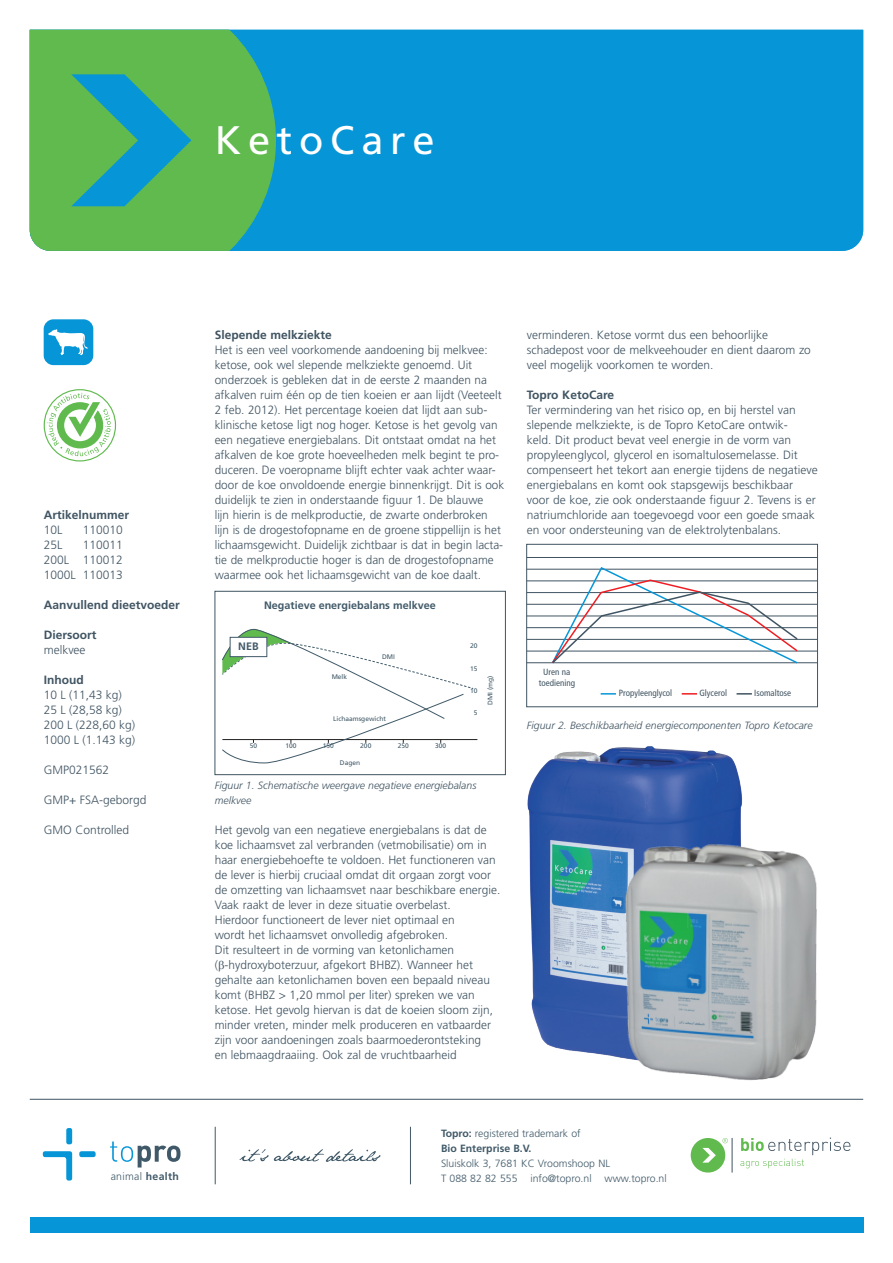
<style>
.page{position:relative;width:893px;height:1263px;background:#fff}
.page>*{position:absolute;margin:0;border:0;box-sizing:border-box;transform-origin:0 0}
.t1{font:39.75px "Frutiger LT Std";letter-spacing:.17em;color:#fff}
.t2{font:300 12px/15px "Frutiger LT Std";color:#405462}
.t3{font:700 12px "Frutiger LT Std";color:#405462}
.t4{font:700 10.8px "Frutiger LT Std";color:#405968}
.t5{font:300 10.65px "Frutiger LT Std";letter-spacing:.03em;color:#405968}
.t6{font:italic 300 10.5px/15px "Frutiger LT Std";color:#405462}
.t7{font:300 10.5px "Frutiger LT Std";color:#405968}
.t8{font:700 10.5px "Frutiger LT Std";color:#405968}
.t9{font:condensed 9px "Frutiger LT Std";color:#405462}
.t10{font:6.6px "Frutiger LT Std";color:#405968}
.s1{font-weight:700}
</style>
<div class="page">
<hr style="left:30px;top:1099px;width:833px;height:1px;background:#405462">
<div style="left:30px;top:1217px;width:833px;height:16px;background:#0696d7"></div>
<hr style="left:215px;top:1127px;width:1px;height:57px;background:#405968">
<svg style="left:240px;top:1149px;width:140px;height:13px"></svg>
<svg style="left:110px;top:1141px;width:70px;height:26px"></svg>
<div style="left:66px;top:1128px;width:6px;height:16px;background:#0696d7;border-radius:2px"></div>
<div style="left:79px;top:1151px;width:17px;height:6px;background:#0696d7;border-radius:2px"></div>
<svg style="left:43px;top:1151px;width:29px;height:29px"></svg>
<div style="left:691px;top:1138px;width:34px;height:34px;background:#60ba4e;border-radius:50%"></div>
<svg style="left:702px;top:1148px;width:14px;height:14px"></svg>
<svg style="left:722px;top:1138px;width:6px;height:5px"></svg>
<hr style="left:732px;top:1138px;width:1px;height:34px;background:#405462">
<svg style="left:740px;top:1137px;width:110px;height:31px"></svg>
<hr style="left:410px;top:1127px;width:1px;height:57px;background:#405968">
<div style="left:44px;top:389px;width:72px;height:72px;border:1px solid #60ba4e;border-radius:50%"></div>
<svg style="left:47px;top:393px;width:64px;height:63px"></svg>
<div style="left:276px;top:30px;width:587px;height:221px;background:#0696d7"></div>
<svg style="left:30px;top:30px;width:246px;height:221px;background:#4fb366"></svg>
<div style="left:44px;top:319px;width:49px;height:46px;background:#0696d7;border-radius:10px"></div>
<svg style="left:48px;top:329px;width:40px;height:26px"></svg>
<div style="left:526px;top:544px;width:292px;height:163px;border:1px solid #405462"></div>
<hr style="left:527px;top:662px;width:290px;height:1px;background:#405462">
<hr style="left:527px;top:651px;width:290px;height:1px;background:#405462">
<hr style="left:527px;top:639px;width:290px;height:1px;background:#405462">
<hr style="left:527px;top:627px;width:290px;height:1px;background:#405462">
<hr style="left:527px;top:616px;width:290px;height:1px;background:#405462">
<hr style="left:527px;top:604px;width:290px;height:1px;background:#405462">
<hr style="left:527px;top:592px;width:290px;height:1px;background:#405462">
<hr style="left:527px;top:581px;width:290px;height:1px;background:#405462">
<hr style="left:527px;top:569px;width:290px;height:1px;background:#405462">
<hr style="left:527px;top:557px;width:290px;height:1px;background:#405462">
<svg style="left:550px;top:567px;width:249px;height:97px"></svg>
<svg style="left:601px;top:693px;width:15px;height:2px"></svg>
<svg style="left:682px;top:693px;width:15px;height:2px"></svg>
<svg style="left:737px;top:693px;width:15px;height:2px"></svg>
<img style="left:527px;top:746px;width:215px;height:310px">
<img style="left:611px;top:828px;width:206px;height:253px">
<hr style="left:222px;top:739px;width:255px;height:1px;background:#231f20">
<svg style="left:222px;top:628px;width:252px;height:136px"></svg>
<div style="left:230px;top:637px;width:37px;height:20px;background:#fff"></div>
<div style="left:230px;top:637px;width:37px;height:20px;border:1px solid #405968"></div>
<div style="left:215px;top:591px;width:291px;height:184px;border:1px solid #405462"></div>
<p class="t1" style="left:215px;top:117px;width:203px">HoofTop</p>
<p class="t1" style="left:215px;top:117px;width:221px">KetoCare</p>
<p class="t3" style="left:44px;top:508px;width:87px">Artikelnummer</p>
<p class="t2" style="left:44px;top:523px;width:20px">10L</p>
<p class="t2" style="left:83px;top:523px;width:42px">110010</p>
<p class="t2" style="left:44px;top:538px;width:20px">25L</p>
<p class="t2" style="left:83px;top:538px;width:42px">110011</p>
<p class="t2" style="left:44px;top:553px;width:81px">200L 110012</p>
<p class="t2" style="left:44px;top:568px;width:81px">1000L 110013</p>
<p class="t3" style="left:44px;top:598px;width:138px">Aanvullend dieetvoeder</p>
<p class="t3" style="left:44px;top:628px;width:54px">Diersoort</p>
<p class="t2" style="left:44px;top:643px;width:43px">melkvee</p>
<p class="t3" style="left:44px;top:673px;width:41px">Inhoud</p>
<p class="t2" style="left:44px;top:688px;width:80px">10 L (11,43 kg)</p>
<p class="t2" style="left:44px;top:703px;width:80px">25 L (28,58 kg)</p>
<p class="t2" style="left:44px;top:718px;width:93px">200 L (228,60 kg)</p>
<p class="t2" style="left:44px;top:733px;width:93px">1000 L (1.143 kg)</p>
<p class="t2" style="left:44px;top:763px;width:67px">GMP021562</p>
<p class="t2" style="left:44px;top:793px;width:104px">GMP+ FSA-geborgd</p>
<p class="t2" style="left:44px;top:823px;width:87px">GMO Controlled</p>
<p class="t5" style="left:111px;top:1170px;width:70px">animal <span class="s1">health</span></p>
<p class="t3" style="left:215px;top:328px;width:119px">Slepende melkziekte</p>
<p class="t2" style="left:215px;top:343px;width:291px">Het is een veel voorkomende aandoening bij melkvee: ketose, ook wel slepende melkziekte genoemd. Uit onderzoek is gebleken dat in de eerste 2 maanden na afkalven ruim één op de tien koeien er aan lijdt (Veeteelt 2 feb. 2012). Het percentage koeien dat lijdt aan sub&shy;klinische ketose ligt nog hoger. Ketose is het gevolg van een negatieve energiebalans. Dit ontstaat omdat na het afkalven de koe grote hoeveelheden melk begint te pro&shy;duceren. De voeropname blijft echter vaak achter waar&shy;door de koe onvoldoende energie binnenkrijgt. Dit is ook duidelijk te zien in onderstaande figuur 1. De blauwe<br>lijn hierin is de melkproductie, de zwarte onderbroken lijn is de drogestofopname en de groene stippellijn is het lichaamsgewicht. Duidelijk zichtbaar is dat in begin lacta&shy;tie de melkproductie hoger is dan de drogestofopname waarmee ook het lichaamsgewicht van de koe daalt.</p>
<p class="t4" style="left:264px;top:599px;width:173px">Negatieve energiebalans melkvee</p>
<p class="t4" style="left:238px;top:639px;width:22px">NEB</p>
<p class="t10" style="left:382px;top:653px;width:14px">DMI</p>
<p class="t10" style="left:332px;top:672px;width:17px">Melk</p>
<p class="t10" style="left:333px;top:715px;width:54px">Lichaamsgewicht</p>
<p class="t10" style="left:250px;top:742px;width:9px">50</p>
<p class="t10" style="left:285px;top:742px;width:13px">100</p>
<p class="t10" style="left:323px;top:742px;width:13px">150</p>
<p class="t10" style="left:360px;top:742px;width:13px">200</p>
<p class="t10" style="left:398px;top:742px;width:13px">250</p>
<p class="t10" style="left:435px;top:742px;width:13px">300</p>
<p class="t10" style="left:340px;top:759px;width:22px">Dagen</p>
<p class="t10" style="left:470px;top:642px;width:9px">20</p>
<p class="t10" style="left:470px;top:664px;width:9px">15</p>
<p class="t10" style="left:470px;top:687px;width:9px">10</p>
<p class="t10" style="left:474px;top:709px;width:5px">5</p>
<p class="t10" style="left:486px;top:705px;width:31px;rotate:-90deg">DMI (mg)</p>
<p class="t6" style="left:215px;top:778px;width:263px">Figuur 1. Schematische weergave negatieve energiebalans melkvee</p>
<p class="t2" style="left:215px;top:823px;width:287px">Het gevolg van een negatieve energiebalans is dat de koe lichaamsvet zal verbranden (vetmobilisatie) om in haar energiebehoefte te voldoen. Het functioneren van de lever is hierbij cruciaal omdat dit orgaan zorgt voor de omzetting van lichaamsvet naar beschikbare energie.</p>
<p class="t2" style="left:215px;top:898px;width:280px">Vaak raakt de lever in deze situatie overbelast.<br>Hierdoor functioneert de lever niet optimaal en<br>wordt het lichaamsvet onvolledig afgebroken.<br>Dit resulteert in de vorming van ketonlichamen<br>( -hydroxyboterzuur, afgekort BHBZ). Wanneer het gehalte aan ketonlichamen boven een bepaald niveau komt (BHBZ &gt; 1,20 mmol per liter) spreken we van ketose. Het gevolg hiervan is dat de koeien sloom zijn, minder vreten, minder melk produceren en vatbaarder zijn voor aandoeningen zoals baarmoederontsteking en lebmaagdraaiing. Ook zal de vruchtbaarheid</p>
<p class="t2" style="left:527px;top:328px;width:285px">verminderen. Ketose vormt dus een behoorlijke schadepost voor de melkveehouder en dient daarom zo veel mogelijk voorkomen te worden.</p>
<p class="t3" style="left:527px;top:388px;width:89px">Topro KetoCare</p>
<p class="t2" style="left:527px;top:403px;width:292px">Ter vermindering van het risico op, en bij herstel van slepende melkziekte, is de Topro KetoCare ontwik-<br>keld. Dit product bevat veel energie in de vorm van propyleenglycol, glycerol en isomaltulosemelasse. Dit compenseert het tekort aan energie tijdens de negatieve energiebalans en komt ook stapsgewijs beschikbaar voor de koe, zie ook onderstaande figuur 2. Tevens is er natriumchloride aan toegevoegd voor een goede smaak en voor ondersteuning van de elektrolytenbalans.</p>
<p class="t9" style="left:543px;top:667px;width:29px">Uren na</p>
<p class="t9" style="left:539px;top:678px;width:38px">toediening</p>
<p class="t9" style="left:619px;top:688px;width:55px">Propyleenglycol</p>
<p class="t9" style="left:699px;top:688px;width:29px">Glycerol</p>
<p class="t9" style="left:754px;top:688px;width:38px">Isomaltose</p>
<p class="t6" style="left:527px;top:718px;width:287px">Figuur 2. Beschikbaarheid energiecomponenten Topro Ketocare</p>
<p class="t7" style="left:441px;top:1127px;width:141px"><span class="s1">Topro:</span> registered trademark of</p>
<p class="t8" style="left:441px;top:1142px;width:92px">Bio Enterprise B.V.</p>
<p class="t7" style="left:441px;top:1157px;width:170px">Sluiskolk 3, 7681 KC Vroomshoop NL</p>
<p class="t7" style="left:441px;top:1172px;width:227px">T 088 82 82 555 info@topro.nl www.topro.nl</p>
</div>
